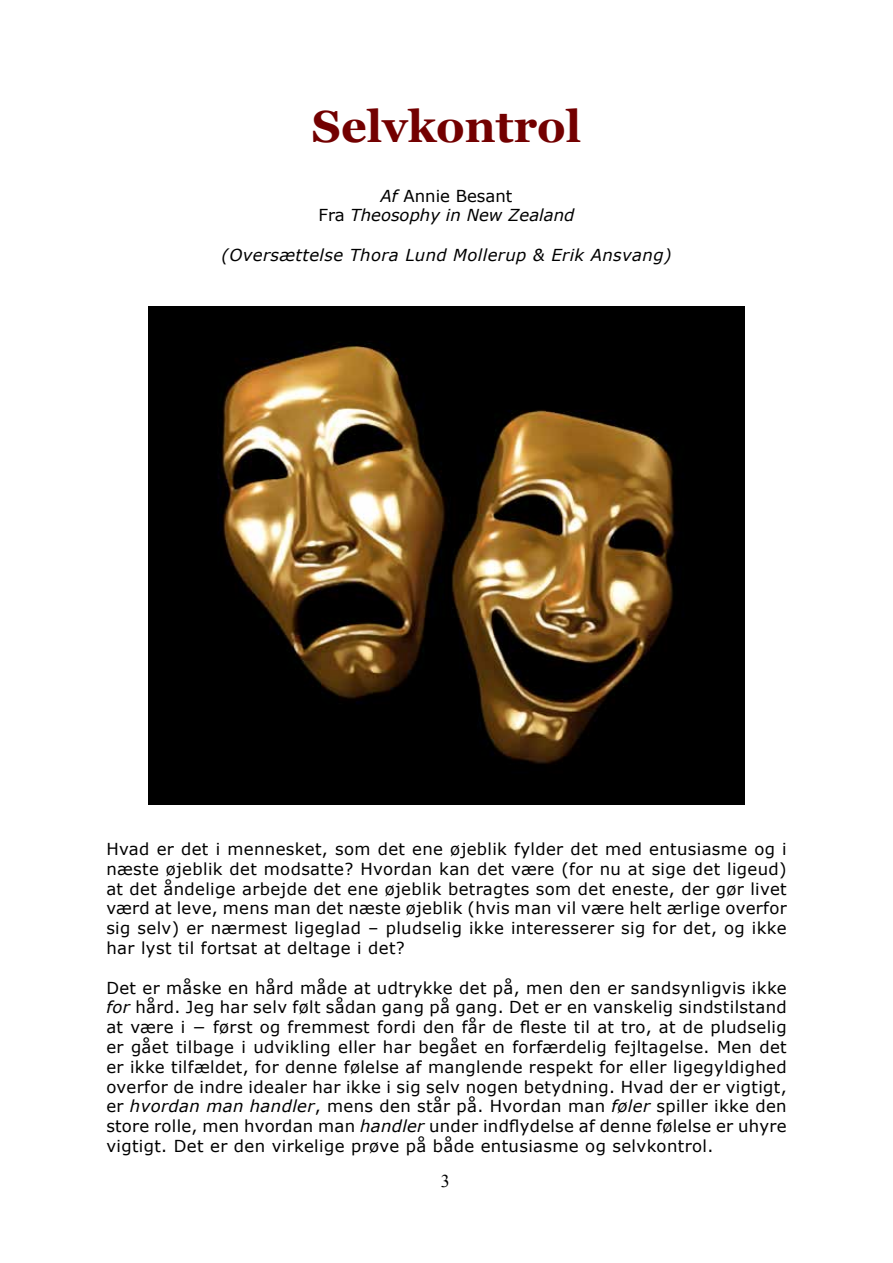
<style>
.page{position:relative;width:893px;height:1263px;background:#fff}
.page>*{position:absolute;margin:0;border:0;box-sizing:border-box;transform-origin:0 0}
.t1{font:700 45px "Georgia";color:#730000}
.t2{font:18px "Times New Roman";color:#000}
.t3{font:16.5px/19.8px "Verdana";letter-spacing:.02em;color:#000;text-align:justify}
.t4{font:italic 16.5px "Verdana";letter-spacing:.02em;color:#000}
.t5{font:italic 16.5px/19.8px "Verdana";color:#000;text-align:center}
.s1{font-style:normal}
.s2{font-style:italic}
</style>
<div class="page">
<img style="left:149px;top:306px;width:595px;height:498px">
<h1 class="t1" style="left:312px;top:98px;width:271px">Selvkontrol</h1>
<p class="t5" style="left:319px;top:185px;width:257px">Af <span class="s1">Annie Besant<br>Fra</span> Theosophy in New Zealand</p>
<p class="t4" style="left:222px;top:244px;width:451px">(Oversættelse Thora Lund Mollerup &amp; Erik Ansvang)</p>
<p class="t3" style="left:106px;top:839px;width:682px">Hvad er det i mennesket, som det ene øjeblik fylder det med entusiasme og i næste øjeblik det modsatte? Hvordan kan det være (for nu at sige det ligeud) at det åndelige arbejde det ene øjeblik betragtes som det eneste, der gør livet værd at leve, mens man det næste øjeblik (hvis man vil være helt ærlige overfor sig selv) er nærmest ligeglad – pludselig ikke interesserer sig for det, og ikke har lyst til fortsat at deltage i det?</p>
<p class="t3" style="left:106px;top:977px;width:682px">Det er måske en hård måde at udtrykke det på, men den er sandsynligvis ikke <span class="s2">for</span> hård. Jeg har selv følt sådan gang på gang. Det er en vanskelig sindstilstand at være i − først og fremmest fordi den får de fleste til at tro, at de pludselig er gået tilbage i udvikling eller har begået en forfærdelig fejltagelse. Men det er ikke tilfældet, for denne følelse af manglende respekt for eller ligegyldighed overfor de indre idealer har ikke i sig selv nogen betydning. Hvad der er vigtigt, er <span class="s2">hvordan man handler</span>, mens den står på. Hvordan man <span class="s2">føler</span> spiller ikke den store rolle, men hvordan man <span class="s2">handler</span> under indflydelse af denne følelse er uhyre vigtigt. Det er den virkelige prøve på både entusiasme og selvkontrol.</p>
<p class="t2" style="left:441px;top:1169px;width:10px">3</p>
</div>
